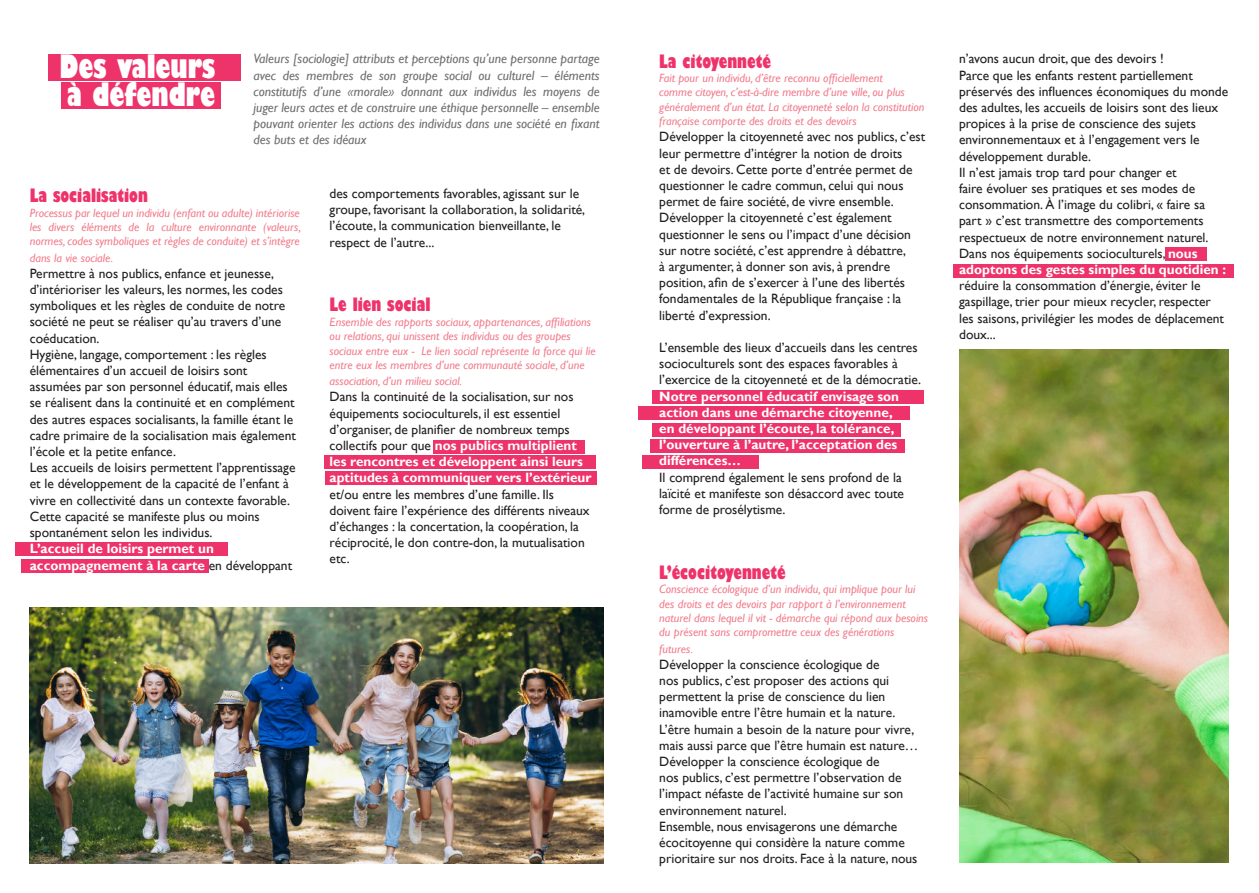
<style>
.page{position:relative;width:1259px;height:893px;background:#fff}
.page>*{position:absolute;margin:0;border:0;box-sizing:border-box;transform-origin:0 0}
.t1{font:800 condensed 31.5px/28.5px "Gill Sans";color:#fff}
.t2{font:800 condensed 18px "Gill Sans";color:#ee336b}
.t3{font:13.5px/16.2px "Gill Sans";color:#231f20}
.t4{font:italic 13.5px/16.2px "Gill Sans";color:#6d6e71;text-align:justify}
.t5{font:700 13.5px/16.2px "Gill Sans";color:#fff}
.t6{font:italic 12px/14.4px "Gill Sans";color:#f27d8d}
.s1{font-weight:400;color:#231f20}
.s2{font-weight:700;color:#fff}
</style>
<div class="page">
<div style="left:48px;top:55px;width:192px;height:26px;background:#ee336b"></div>
<div style="left:61px;top:82px;width:159px;height:26px;background:#ee336b"></div>
<div style="left:15px;top:543px;width:212px;height:13px;background:#ee336b"></div>
<div style="left:21px;top:559px;width:187px;height:14px;background:#ee336b"></div>
<div style="left:433px;top:440px;width:152px;height:14px;background:#ee336b"></div>
<div style="left:324px;top:455px;width:271px;height:14px;background:#ee336b"></div>
<div style="left:325px;top:471px;width:272px;height:14px;background:#ee336b"></div>
<div style="left:652px;top:390px;width:271px;height:14px;background:#ee336b"></div>
<div style="left:638px;top:406px;width:271px;height:14px;background:#ee336b"></div>
<div style="left:652px;top:423px;width:249px;height:14px;background:#ee336b"></div>
<div style="left:650px;top:439px;width:255px;height:14px;background:#ee336b"></div>
<div style="left:641px;top:455px;width:117px;height:14px;background:#ee336b"></div>
<div style="left:953px;top:264px;width:280px;height:14px;background:#ee336b"></div>
<div style="left:1165px;top:247px;width:42px;height:14px;background:#ee336b"></div>
<img style="left:960px;top:349px;width:268px;height:513px">
<img style="left:30px;top:607px;width:573px;height:256px">
<h1 class="t1" style="left:60px;top:54px;width:157px">Des valeurs à défendre</h1>
<h2 class="t2" style="left:659px;top:54px;width:113px">La citoyenneté</h2>
<p class="t4" style="left:253px;top:52px;width:348px">Valeurs [sociologie] attributs et perceptions qu’une personne partage avec des membres de son groupe social ou culturel – éléments constitutifs d’une «morale» donnant aux individus les moyens de juger leurs actes et de construire une éthique personnelle – ensemble pouvant orienter les actions des individus dans une société en fixant des buts et des idéaux</p>
<p class="t6" style="left:659px;top:71px;width:266px">Fait pour un individu, d’être reconnu officiellement<br>comme citoyen, c’est-à-dire membre d’une ville, ou plus généralement d’un état. La citoyenneté selon la constitution française comporte des droits et des devoirs</p>
<p class="t3" style="left:659px;top:130px;width:267px">Développer la citoyenneté avec nos publics, c’est leur permettre d’intégrer la notion de droits<br>et de devoirs. Cette porte d’entrée permet de questionner le cadre commun, celui qui nous permet de faire société, de vivre ensemble.<br>Développer la citoyenneté c’est également questionner le sens ou l’impact d’une décision sur notre société, c’est apprendre à débattre,<br>à argumenter, à donner son avis, à prendre position, afin de s’exercer à l’une des libertés fondamentales de la République française : la liberté d’expression.</p>
<p class="t3" style="left:659px;top:340px;width:263px">L’ensemble des lieux d’accueils dans les centres socioculturels sont des espaces favorables à l’exercice de la citoyenneté et de la démocratie.</p>
<p class="t5" style="left:659px;top:389px;width:241px">Notre personnel éducatif envisage son action dans une démarche citoyenne, en développant l’écoute, la tolérance, l’ouverture à l’autre, l’acceptation des différences…</p>
<p class="t3" style="left:659px;top:470px;width:246px">Il comprend également le sens profond de la laïcité et manifeste son désaccord avec toute forme de prosélytisme.</p>
<h2 class="t2" style="left:30px;top:189px;width:120px">La socialisation</h2>
<p class="t6" style="left:30px;top:206px;width:273px;text-align:justify">Processus par lequel un individu (enfant ou adulte) intériorise les divers éléments de la culture environnante (valeurs, normes, codes symboliques et règles de conduite) et s’intègre</p>
<p class="t6" style="left:30px;top:251px;width:85px">dans la vie sociale.</p>
<p class="t3" style="left:30px;top:266px;width:268px">Permettre à nos publics, enfance et jeunesse, d’intérioriser les valeurs, les normes, les codes symboliques et les règles de conduite de notre société ne peut se réaliser qu’au travers d’une coéducation.<br>Hygiène, langage, comportement : les règles élémentaires d’un accueil de loisirs sont assumées par son personnel éducatif, mais elles se réalisent dans la continuité et en complément des autres espaces socialisants, la famille étant le cadre primaire de la socialisation mais également l’école et la petite enfance.<br>Les accueils de loisirs permettent l’apprentissage et le développement de la capacité de l’enfant à vivre en collectivité dans un contexte favorable.<br>Cette capacité se manifeste plus ou moins spontanément selon les individus.</p>
<p class="t5" style="left:30px;top:542px;width:264px">L’accueil de loisirs permet un accompagnement à la carte <span class="s1">en développant</span></p>
<p class="t3" style="left:330px;top:186px;width:257px">des comportements favorables, agissant sur le groupe, favorisant la collaboration, la solidarité, l’écoute, la communication bienveillante, le respect de l’autre...</p>
<h2 class="t2" style="left:330px;top:298px;width:102px">Le lien social</h2>
<p class="t6" style="left:330px;top:315px;width:267px">Ensemble des rapports sociaux, appartenances, affiliations ou relations, qui unissent des individus ou des groupes sociaux entre eux - Le lien social représente la force qui lie entre eux les membres d’une communauté sociale, d’une</p>
<p class="t6" style="left:330px;top:375px;width:134px">association, d’un milieu social.</p>
<p class="t3" style="left:330px;top:390px;width:263px">Dans la continuité de la socialisation, sur nos équipements socioculturels, il est essentiel d’organiser, de planifier de nombreux temps collectifs pour que <span class="s2">nos publics multiplient les rencontres et développent ainsi leurs aptitudes à communiquer vers l’extérieur</span></p>
<p class="t3" style="left:330px;top:487px;width:261px">et/ou entre les membres d’une famille. Ils doivent faire l’expérience des différents niveaux d’échanges : la concertation, la coopération, la réciprocité, le don contre-don, la mutualisation etc.</p>
<h2 class="t2" style="left:659px;top:565px;width:128px">L’écocitoyenneté</h2>
<p class="t6" style="left:659px;top:583px;width:270px">Conscience écologique d’un individu, qui implique pour lui des droits et des devoirs par rapport à l’environnement naturel dans lequel il vit - démarche qui répond aux besoins du présent sans compromettre ceux des générations</p>
<p class="t6" style="left:659px;top:642px;width:35px">futures.</p>
<p class="t3" style="left:659px;top:657px;width:261px">Développer la conscience écologique de<br>nos publics, c’est proposer des actions qui permettent la prise de conscience du lien inamovible entre l’être humain et la nature.<br>L’être humain a besoin de la nature pour vivre, mais aussi parce que l’être humain est nature… Développer la conscience écologique de<br>nos publics, c’est permettre l’observation de l’impact néfaste de l’activité humaine sur son environnement naturel.<br>Ensemble, nous envisagerons une démarche écocitoyenne qui considère la nature comme prioritaire sur nos droits. Face à la nature, nous</p>
<p class="t3" style="left:959px;top:52px;width:271px">n’avons aucun droit, que des devoirs !<br>Parce que les enfants restent partiellement préservés des influences économiques du monde des adultes, les accueils de loisirs sont des lieux propices à la prise de conscience des sujets environnementaux et à l’engagement vers le développement durable.<br>Il n’est jamais trop tard pour changer et<br>faire évoluer ses pratiques et ses modes de consommation. À l’image du colibri, « faire sa part » c’est transmettre des comportements respectueux de notre environnement naturel.<br>Dans nos équipements socioculturels, <span class="s2">nous adoptons des gestes simples du quotidien :</span></p>
<p class="t3" style="left:959px;top:279px;width:266px">réduire la consommation d’énergie, éviter le gaspillage, trier pour mieux recycler, respecter les saisons, privilégier les modes de déplacement doux...</p>
</div>
